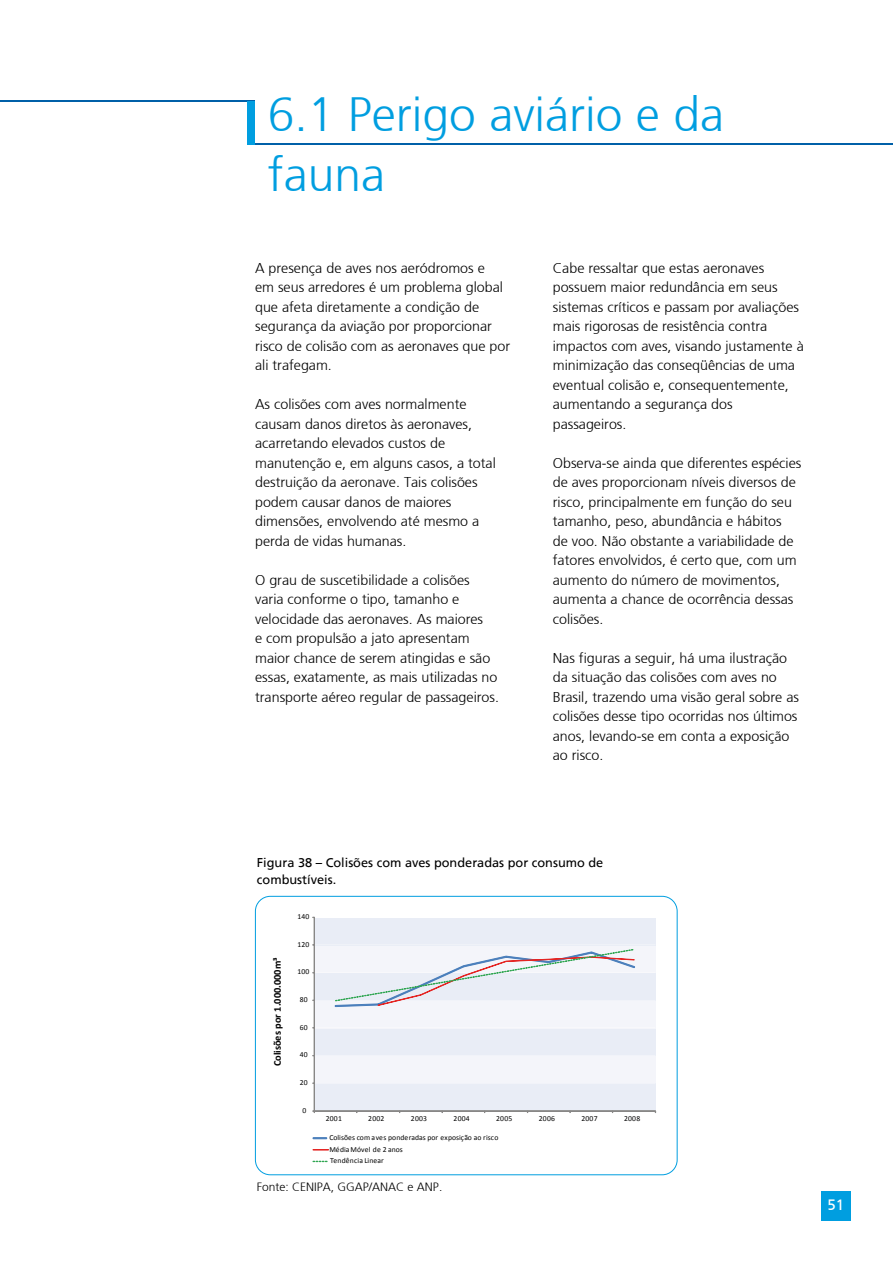
<style>
.page{position:relative;width:893px;height:1263px;background:#fff}
.page>*{position:absolute;margin:0;border:0;box-sizing:border-box;transform-origin:0 0}
.t1{font:300 48px/60px "Frutiger";color:#009ee0}
.t2{font:15px "Frutiger FC";color:#fff}
.t3{font:300 14.25px/19.5px "Frutiger";color:#000}
.t4{font:12.75px/16.5px "Frutiger";color:#000}
.t5{font:300 12px "Frutiger";color:#000}
.t6{font:700 10.35px "Calibri";color:#000}
.t7{font:7.65px/11.6px "Calibri";letter-spacing:.01em;color:#000}
.t8{font:7.65px "Calibri";letter-spacing:.03em;color:#000}
</style>
<div class="page">
<div style="left:821px;top:1191px;width:29px;height:29px;background:#009ee0"></div>
<hr style="left:0;top:101px;width:254px;height:1px;background:#0060a8">
<hr style="left:254px;top:143px;width:639px;height:1px;background:#0060a8">
<div style="left:248px;top:101px;width:7px;height:43px;background:#009ee0"></div>
<div style="left:315px;top:1083px;width:341px;height:28px;background:#e9edf6"></div>
<div style="left:315px;top:1055px;width:341px;height:28px;background:#f4f5fa"></div>
<div style="left:315px;top:1028px;width:341px;height:27px;background:#e9edf6"></div>
<div style="left:315px;top:1001px;width:341px;height:28px;background:#f4f5fa"></div>
<div style="left:315px;top:973px;width:341px;height:27px;background:#e9edf6"></div>
<div style="left:315px;top:945px;width:341px;height:28px;background:#f4f5fa"></div>
<div style="left:315px;top:918px;width:341px;height:27px;background:#e9edf6"></div>
<hr style="left:314px;top:1083px;width:341px;height:1px;background:#fff">
<hr style="left:314px;top:1055px;width:341px;height:1px;background:#fff">
<hr style="left:314px;top:1027px;width:341px;height:1px;background:#fff">
<hr style="left:314px;top:972px;width:341px;height:1px;background:#fff">
<hr style="left:314px;top:945px;width:341px;height:1px;background:#fff">
<hr style="left:314px;top:917px;width:1px;height:194px;background:#888786">
<hr style="left:314px;top:1111px;width:342px;height:1px;background:#888786">
<svg style="left:335px;top:949px;width:300px;height:58px"></svg>
<svg style="left:313px;top:1137px;width:14px;height:2px"></svg>
<svg style="left:313px;top:1149px;width:16px;height:1px"></svg>
<svg style="left:313px;top:1161px;width:14px;height:1px"></svg>
<div style="left:255px;top:896px;width:422px;height:279px;border:1px solid #009ee0;border-radius:15px"></div>
<h1 class="t1" style="left:268px;top:85px;width:458px">6.1 Perigo aviário e da fauna</h1>
<p class="t3" style="left:255px;top:258px;width:256px">A presença de aves nos aeródromos e<br>em seus arredores é um problema global que afeta diretamente a condição de segurança da aviação por proporcionar risco de colisão com as aeronaves que por ali trafegam.</p>
<p class="t3" style="left:255px;top:395px;width:242px">As colisões com aves normalmente causam danos diretos às aeronaves, acarretando elevados custos de manutenção e, em alguns casos, a total destruição da aeronave. Tais colisões podem causar danos de maiores dimensões, envolvendo até mesmo a perda de vidas humanas.</p>
<p class="t3" style="left:255px;top:570px;width:245px">O grau de suscetibilidade a colisões varia conforme o tipo, tamanho e velocidade das aeronaves. As maiores<br>e com propulsão a jato apresentam maior chance de serem atingidas e são essas, exatamente, as mais utilizadas no transporte aéreo regular de passageiros.</p>
<p class="t3" style="left:553px;top:258px;width:252px">Cabe ressaltar que estas aeronaves possuem maior redundância em seus sistemas críticos e passam por avaliações mais rigorosas de resistência contra impactos com aves, visando justamente à minimização das conseqüências de uma eventual colisão e, consequentemente, aumentando a segurança dos passageiros.</p>
<p class="t3" style="left:553px;top:453px;width:250px">Observa-se ainda que diferentes espécies de aves proporcionam níveis diversos de risco, principalmente em função do seu tamanho, peso, abundância e hábitos<br>de voo. Não obstante a variabilidade de fatores envolvidos, é certo que, com um aumento do número de movimentos, aumenta a chance de ocorrência dessas colisões.</p>
<p class="t3" style="left:553px;top:648px;width:248px">Nas figuras a seguir, há uma ilustração da situação das colisões com aves no Brasil, trazendo uma visão geral sobre as colisões desse tipo ocorridas nos últimos anos, levando-se em conta a exposição ao risco.</p>
<p class="t4" style="left:257px;top:855px;width:348px">Figura 38 – Colisões com aves ponderadas por consumo de combustíveis.</p>
<p class="t8" style="left:297px;top:912px;width:14px">140</p>
<p class="t6" style="left:271px;top:1066px;width:110px;rotate:-90deg">Colisões por 1.000.000m³</p>
<p class="t8" style="left:297px;top:939px;width:14px">120</p>
<p class="t8" style="left:297px;top:967px;width:14px">100</p>
<p class="t8" style="left:300px;top:995px;width:9px">80</p>
<p class="t8" style="left:300px;top:1022px;width:9px">60</p>
<p class="t8" style="left:300px;top:1050px;width:9px">40</p>
<p class="t8" style="left:300px;top:1078px;width:9px">20</p>
<p class="t8" style="left:303px;top:1105px;width:5px">0</p>
<p class="t8" style="left:326px;top:1113px;width:18px">2001</p>
<p class="t8" style="left:368px;top:1113px;width:18px">2002</p>
<p class="t8" style="left:411px;top:1113px;width:18px">2003</p>
<p class="t8" style="left:454px;top:1113px;width:18px">2004</p>
<p class="t8" style="left:496px;top:1113px;width:18px">2005</p>
<p class="t8" style="left:539px;top:1113px;width:18px">2006</p>
<p class="t8" style="left:581px;top:1113px;width:18px">2007</p>
<p class="t8" style="left:624px;top:1113px;width:18px">2008</p>
<p class="t7" style="left:329px;top:1131px;width:171px">Colisões com aves ponderadas por exposição ao risco<br>Média Móvel de 2 anos<br>Tendência Linear</p>
<p class="t5" style="left:257px;top:1180px;width:187px">Fonte: CENIPA, GGAP/ANAC e ANP.</p>
<p class="t2" style="left:827px;top:1196px;width:18px">51</p>
</div>
